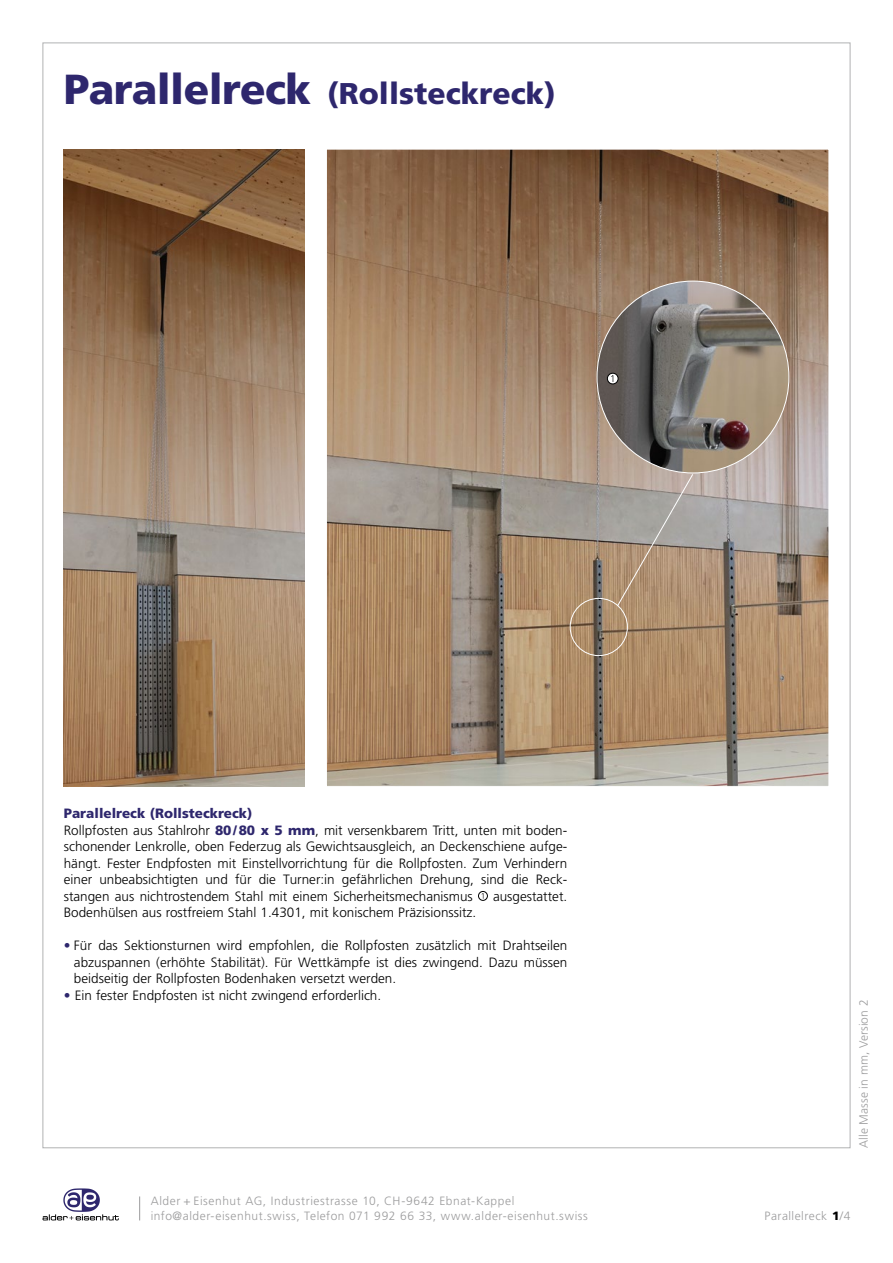
<style>
.page{position:relative;width:893px;height:1263px;background:#fff}
.page>*{position:absolute;margin:0;border:0;box-sizing:border-box;transform-origin:0 0}
.t1{font:900 30px "Frutiger LT Pro";color:#2e276d}
.t2{font:300 13.5px/16.5px "Frutiger LT Pro";color:#000}
.t3{font:300 12px/15px "Frutiger LT Pro";letter-spacing:.045em;color:#9c9c9d}
.t4{font:300 12px "Frutiger LT Pro";letter-spacing:.01em;color:#9c9c9d}
.s1{font-size:42px}
.s2{font-weight:900;color:#2e276d}
.s3{color:#2e276d}
.s4{font-weight:900;color:#000}
</style>
<div class="page">
<img style="left:64px;top:149px;width:241px;height:637px">
<img style="left:328px;top:151px;width:499px;height:634px">
<svg style="left:617px;top:473px;width:77px;height:134px;background:#ad9d8d"></svg>
<div style="left:570px;top:598px;width:58px;height:58px;border:1px solid #fff;border-radius:50%"></div>
<img style="left:597px;top:281px;width:192px;height:192px;border-radius:96px">
<svg style="left:607px;top:373px;width:11px;height:11px"></svg>
<div style="left:607px;top:373px;width:11px;height:11px;border:1px solid #000;border-radius:50%"></div>
<svg style="left:611px;top:375px;width:2px;height:7px"></svg>
<svg style="left:478px;top:891px;width:9px;height:9px"></svg>
<div style="left:478px;top:891px;width:10px;height:9px;border:1px solid #000;border-radius:50%"></div>
<svg style="left:43px;top:1188px;width:76px;height:32px"></svg>
<svg style="left:139px;top:1196px;width:1px;height:24px"></svg>
<h1 class="t1" style="left:64px;top:76px;width:493px"><span class="s1">Parallelreck</span> (Rollsteckreck)</h1>
<p class="t2" style="left:64px;top:805px;width:505px"><span class="s2">Parallelreck (Rollsteckreck)<br></span>Rollpfosten aus Stahlrohr <span class="s2">80/80 x 5 mm</span>, mit versenkbarem Tritt, unten mit boden&shy;schonender Lenkrolle, oben Federzug als Gewichtsausgleich, an Deckenschiene aufge&shy;hängt. Fester Endpfosten mit Einstellvorrichtung für die Rollpfosten. Zum Verhindern einer unbeabsichtigten und für die Turner:in gefährlichen Drehung, sind die Reck&shy;stangen aus nichtrostendem Stahl mit einem Sicherheitsmechanismus</p>
<p class="t2" style="left:493px;top:888px;width:76px">ausgestattet.</p>
<p class="t2" style="left:64px;top:904px;width:414px">Bodenhülsen aus rostfreiem Stahl 1.4301, mit konischem Präzisionssitz.</p>
<p class="t2" style="left:74px;top:937px;width:495px;text-align:justify;text-indent:-10px"><span class="s3">•</span> Für das Sektionsturnen wird empfohlen, die Rollpfosten zusätzlich mit Drahtseilen abzuspannen (erhöhte Stabilität). Für Wettkämpfe ist dies zwingend. Dazu müssen beidseitig der Rollpfosten Bodenhaken versetzt werden.</p>
<p class="t2" style="left:64px;top:987px;width:319px"><span class="s3">•</span> Ein fester Endpfosten ist nicht zwingend erforderlich.</p>
<p class="t3" style="left:151px;top:1194px;width:439px">Alder + Eisenhut AG, Industriestrasse 10, CH-9642 Ebnat-Kappel info@alder-eisenhut.swiss, Telefon 071 992 66 33, www.alder-eisenhut.swiss</p>
<p class="t4" style="left:857px;top:1148px;width:150px;rotate:-90deg">Alle Masse in mm, Version 2</p>
<p class="t3" style="left:764px;top:1209px;width:87px">Parallelreck <span class="s4">1</span>/4</p>
</div>
